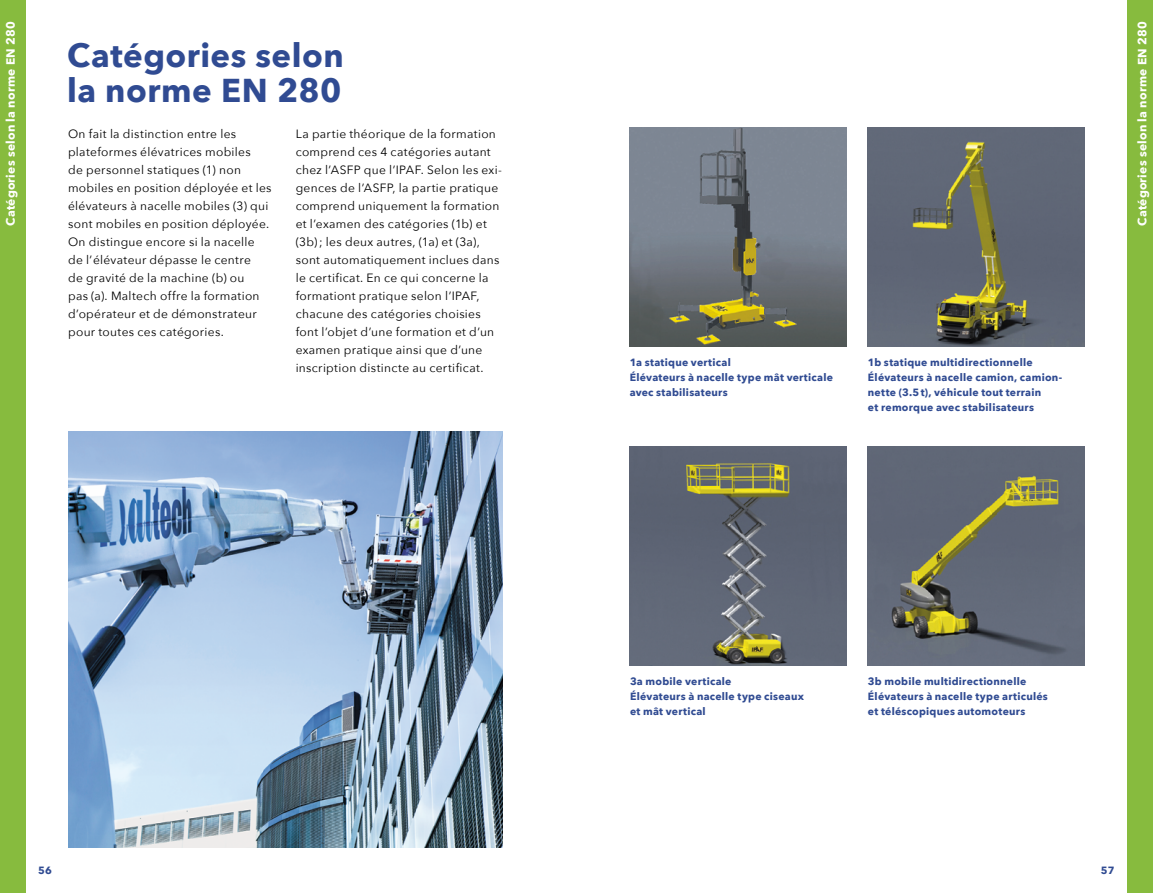
<style>
.page{position:relative;width:1153px;height:893px;background:#fff}
.page>*{position:absolute;margin:0;border:0;box-sizing:border-box;transform-origin:0 0}
.t1{font:700 33px/35px "Avenir Next";letter-spacing:.015em;color:#304b92}
.t2{font:12px/18px "Avenir Next";letter-spacing:.025em;color:#000}
.t3{font:700 12px "Avenir Next";letter-spacing:.02em;color:#fff}
.t4{font:700 10.5px/15px "Avenir Next";letter-spacing:.025em;color:#304b92}
</style>
<div class="page">
<img style="left:629px;top:127px;width:217px;height:220px">
<img style="left:867px;top:127px;width:217px;height:220px">
<img style="left:68px;top:431px;width:434px;height:416px">
<div style="left:1127px;top:0;width:25px;height:893px;background:#87bb3e"></div>
<div style="left:0;top:0;width:26px;height:893px;background:#87bb3e"></div>
<img style="left:629px;top:446px;width:217px;height:220px">
<img style="left:867px;top:446px;width:217px;height:220px">
<p class="t3" style="left:0;top:226px;width:206px;rotate:-90deg">Catégories selon la norme EN 280</p>
<p class="t3" style="left:1131px;top:226px;width:206px;rotate:-90deg">Catégories selon la norme EN 280</p>
<p class="t1" style="left:67px;top:37px;width:278px">Catégories selon la norme EN 280</p>
<p class="t2" style="left:68px;top:124px;width:205px">On fait la distinction entre les plateformes élévatrices mobiles<br>de personnel statiques (1) non mobiles en position déployée et les élévateurs à nacelle mobiles (3) qui sont mobiles en position déployée.<br>On distingue encore si la nacelle de l’élévateur dépasse le centre<br>de gravité de la machine (b) ou<br>pas (a). Maltech offre la formation d’opérateur et de démonstrateur pour toutes ces catégories.</p>
<p class="t2" style="left:296px;top:124px;width:208px">La partie théorique de la formation comprend ces 4 catégories autant chez l’ASFP que l’IPAF. Selon les exi&shy;gences de l’ASFP, la partie pratique comprend uniquement la formation et l’examen des catégories (1b) et (3b); les deux autres, (1a) et (3a), sont automatiquement inclues dans le certificat. En ce qui concerne la formationt pratique selon l’IPAF, chacune des catégories choisies font l’objet d’une formation et d’un examen pratique ainsi que d’une inscription distincte au certificat.</p>
<p class="t4" style="left:629px;top:354px;width:103px">1a statique vertical</p>
<p class="t4" style="left:629px;top:369px;width:205px">Élévateurs à nacelle type mât verticale avec stabilisateurs</p>
<p class="t4" style="left:867px;top:354px;width:166px">1b statique multidirectionnelle</p>
<p class="t4" style="left:867px;top:369px;width:196px">Élévateurs à nacelle camion, camion-</p>
<p class="t4" style="left:867px;top:384px;width:175px">nette (3.5t), véhicule tout terrain et remorque avec stabilisateurs</p>
<p class="t4" style="left:630px;top:673px;width:103px">3a mobile verticale</p>
<p class="t4" style="left:630px;top:688px;width:176px">Élévateurs à nacelle type ciseaux et mât vertical</p>
<p class="t4" style="left:867px;top:673px;width:160px">3b mobile multidirectionnelle</p>
<p class="t4" style="left:867px;top:688px;width:181px">Élévateurs à nacelle type articulés et téléscopiques automoteurs</p>
<p class="t4" style="left:38px;top:862px;width:15px">56</p>
<p class="t4" style="left:1100px;top:862px;width:15px">57</p>
</div>
